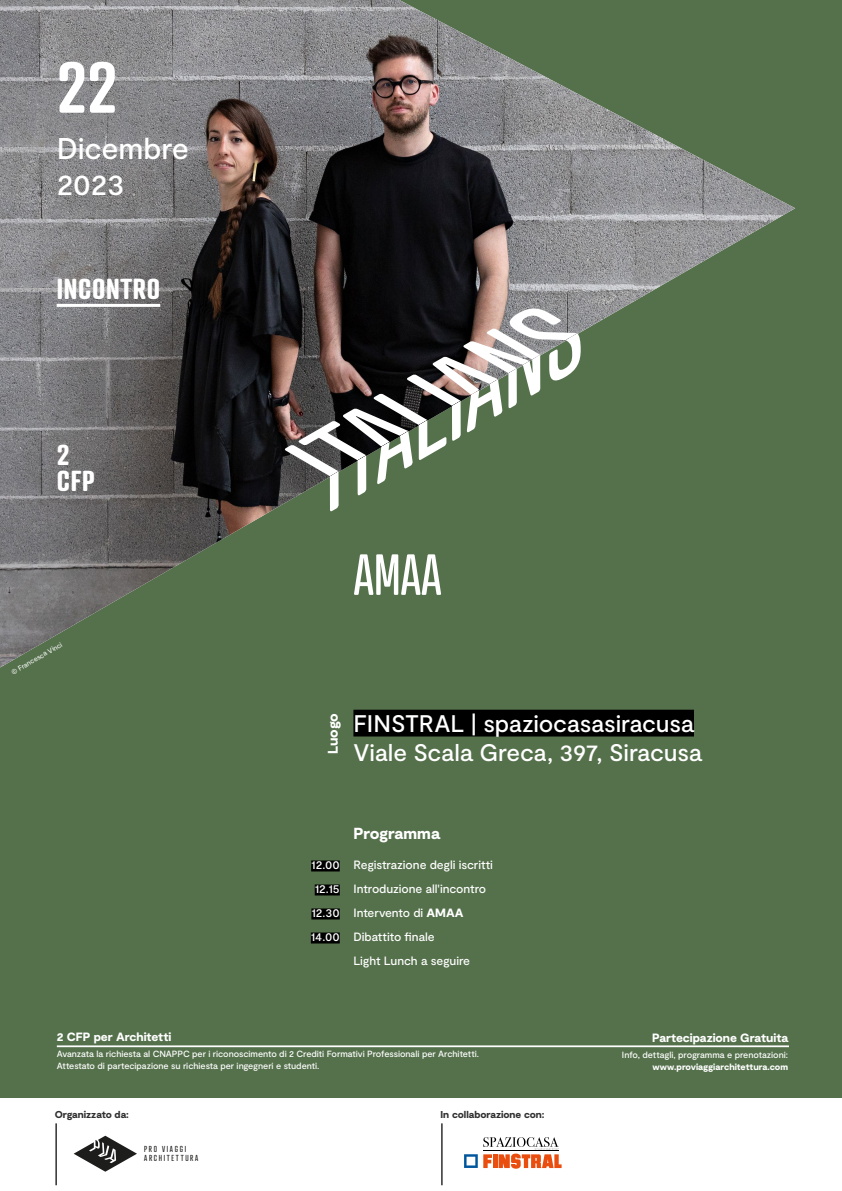
<style>
.page{position:relative;width:842px;height:1191px;background:#fff}
.page>*{position:absolute;margin:0;border:0;box-sizing:border-box;transform-origin:0 0}
.t1{font:600 70px "Atrament";color:#fff}
.t2{font:56px "Atrament";color:#fff}
.t3{font:500 30px/36px "Moderat";letter-spacing:-.01em;color:#fff}
.t4{font:700 28px/26px "Atrament";letter-spacing:.025em;color:#fff}
.t5{font:500 24px/28.8px "Moderat";letter-spacing:-.005em;color:#fff}
.t6{font:900 16px "Moderat";letter-spacing:-.01em;color:#fff}
.t7{font:900 14px "Moderat";letter-spacing:-.015em;color:#fff}
.t8{font:500 12px/24px "Moderat";letter-spacing:-.005em;color:#fff}
.t9{font:900 12px "Moderat";letter-spacing:-.005em;color:#fff}
.t10{font:900 10px "Moderat";letter-spacing:-.005em;color:#303030}
.t11{font:500 9px/11.5px "Moderat";letter-spacing:-.005em;color:#fff}
.t12{font:900 9px "Moderat";letter-spacing:-.005em;color:#fff}
.t13{font:8.4px/8.6px "Atrament";letter-spacing:.2em;color:#1d1e1c}
.t14{font:7px "Moderat";color:#fff}
.s1{font-weight:900}
</style>
<div class="page">
<div style="left:0;top:0;width:842px;height:1097px;background:#55714c"></div>
<img style="left:0;top:0;width:795px;height:667px">
<hr style="left:57px;top:304px;width:103px;height:3px;background:#fff">
<svg style="left:284px;top:306px;width:297px;height:206px"></svg>
<div style="left:353px;top:709px;width:341px;height:27px;background:#000"></div>
<div style="left:311px;top:860px;width:29px;height:11px;background:#000"></div>
<div style="left:315px;top:884px;width:25px;height:11px;background:#000"></div>
<div style="left:311px;top:908px;width:29px;height:11px;background:#000"></div>
<div style="left:311px;top:932px;width:29px;height:11px;background:#000"></div>
<hr style="left:55px;top:1123px;width:2px;height:62px;background:#303030">
<hr style="left:441px;top:1123px;width:2px;height:62px;background:#303030">
<hr style="left:57px;top:1045px;width:732px;height:2px;background:#fff">
<svg style="left:74px;top:1135px;width:63px;height:36px"></svg>
<svg style="left:464px;top:1137px;width:98px;height:32px"></svg>
<h1 class="t1" style="left:57px;top:43px;width:62px">22</h1>
<h3 class="t3" style="left:57px;top:131px;width:134px">Dicembre<br>2023</h3>
<h3 class="t4" style="left:57px;top:275px;width:105px">INCONTRO</h3>
<h3 class="t4" style="left:57px;top:441px;width:39px">2<br>CFP</h3>
<p class="t14" style="left:10px;top:669px;width:59px;rotate:-30deg">© Francesca Vinci</p>
<h2 class="t2" style="left:353px;top:540px;width:90px">AMAA</h2>
<h3 class="t7" style="left:325px;top:754px;width:42px;rotate:-90deg">Luogo</h3>
<h3 class="t5" style="left:353px;top:710px;width:350px">FINSTRAL | spaziocasasiracusa<br>Viale Scala Greca, 397, Siracusa</h3>
<h3 class="t8" style="left:311px;top:853px;width:30px;text-align:center">12.00<br>12.15<br>12.30<br>14.00</h3>
<h3 class="t6" style="left:353px;top:824px;width:88px">Programma</h3>
<h3 class="t8" style="left:353px;top:853px;width:141px">Registrazione degli iscritti<br>Introduzione all'incontro<br>Intervento di <span class="s1">AMAA<br></span>Dibattito finale<br>Light Lunch a seguire</h3>
<h3 class="t9" style="left:57px;top:1030px;width:116px">2 CFP per Architetti</h3>
<p class="t11" style="left:57px;top:1049px;width:424px">Avanzata la richiesta al CNAPPC per i riconoscimento di 2 Crediti Formativi Professionali per Architetti.<br>Attestato di partecipazione su richiesta per ingegneri e studenti.</p>
<p class="t10" style="left:55px;top:1108px;width:76px">Organizzato da:</p>
<p class="t10" style="left:440px;top:1108px;width:105px">In collaborazione con:</p>
<p class="t13" style="left:144px;top:1145px;width:56px">PRO VIAGGI<br>ARCHITETTURA</p>
<h3 class="t9" style="left:652px;top:1030px;width:138px">Partecipazione Gratuita</h3>
<p class="t11" style="left:622px;top:1049px;width:168px">Info, dettagli, programma e prenotazioni:</p>
<p class="t12" style="left:653px;top:1061px;width:137px">www.proviaggiarchitettura.com</p>
</div>
